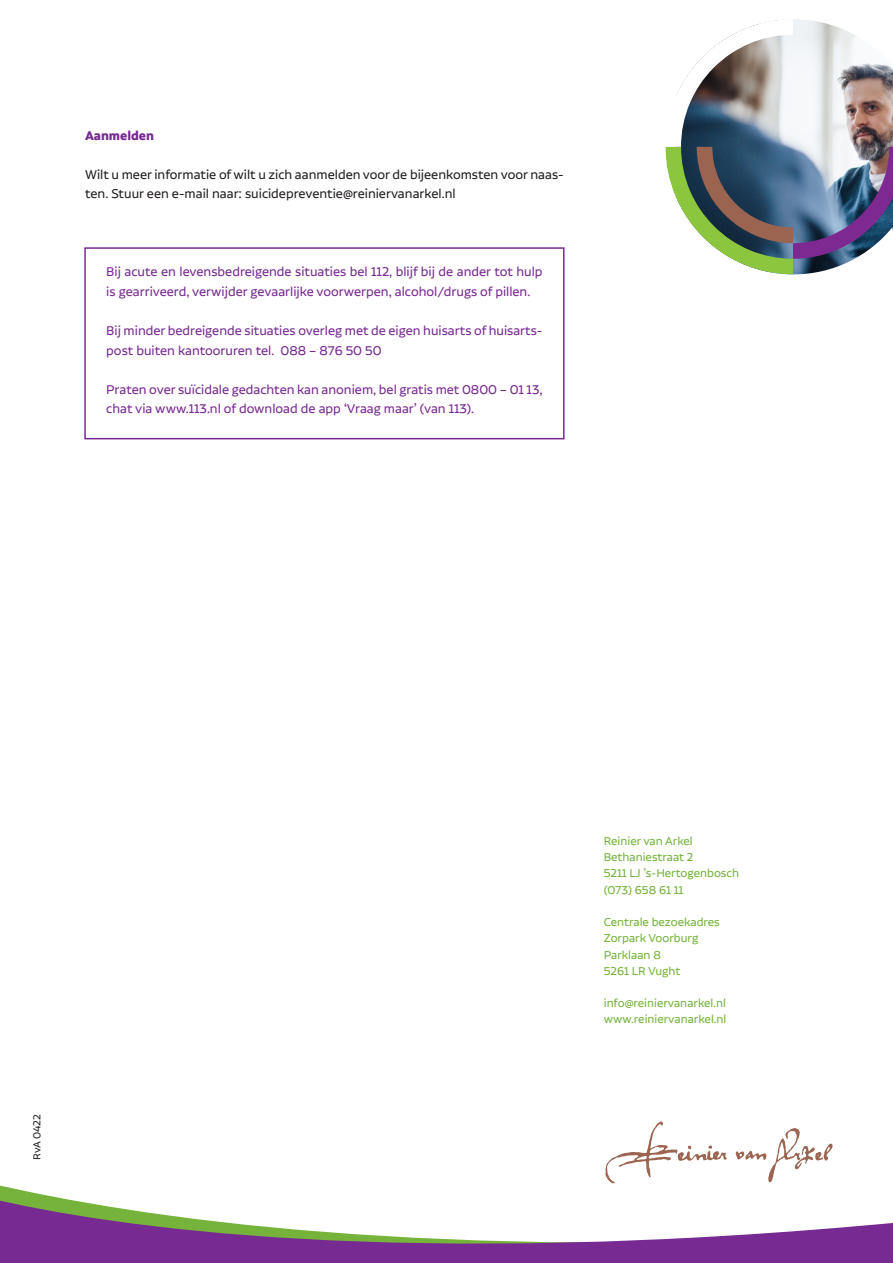
<style>
.page{position:relative;width:893px;height:1263px;background:#fff}
.page>*{position:absolute;margin:0;border:0;box-sizing:border-box;transform-origin:0 0}
.t1{font:15px/19.5px "Alvar Pro";color:#772a91}
.t2{font:15px/19.5px "Alvar Pro";color:#231f20}
.t3{font:700 15px "Alvar Pro";color:#772a91}
.t4{font:13.5px "Alvar Pro";color:#75b33b}
.t5{font:12px "Alvar Pro";color:#231f20}
</style>
<div class="page">
<svg style="left:605px;top:1121px;width:228px;height:61px"></svg>
<svg style="left:0;top:1182px;width:771px;height:16px"></svg>
<svg style="left:0;top:1198px;width:893px;height:65px"></svg>
<img style="left:665px;top:19px;width:228px;height:255px">
<div style="left:84px;top:247px;width:481px;height:192px;border:2px solid #772a91"></div>
<p class="t3" style="left:85px;top:127px;width:70px">Aanmelden</p>
<p class="t2" style="left:85px;top:165px;width:480px">Wilt u meer informatie of wilt u zich aanmelden voor de bijeenkomsten voor naas&shy;ten. Stuur een e-mail naar: suicidepreventie@reiniervanarkel.nl</p>
<p class="t1" style="left:106px;top:262px;width:438px">Bij acute en levensbedreigende situaties bel 112, blijf bij de ander tot hulp is gearriveerd, verwijder gevaarlijke voorwerpen, alcohol/drugs of pillen.</p>
<p class="t1" style="left:106px;top:321px;width:438px">Bij minder bedreigende situaties overleg met de eigen huisarts of huisarts&shy;post buiten kantooruren tel. 088 – 876 50 50</p>
<p class="t1" style="left:106px;top:379px;width:438px">Praten over suïcidale gedachten kan anoniem, bel gratis met 0800 – 01 13, chat via www.113.nl of download de app ‘Vraag maar’ (van 113).</p>
<p class="t5" style="left:30px;top:1160px;width:47px;rotate:-90deg">RvA 0422</p>
<p class="t4" style="left:604px;top:834px;width:91px">Reinier van Arkel</p>
<p class="t4" style="left:604px;top:850px;width:91px">Bethaniestraat 2</p>
<p class="t4" style="left:604px;top:866px;width:137px">5211 LJ ’s-Hertogenbosch</p>
<p class="t4" style="left:604px;top:882px;width:81px">(073) 658 61 11</p>
<p class="t4" style="left:604px;top:915px;width:118px">Centrale bezoekadres</p>
<p class="t4" style="left:604px;top:931px;width:96px">Zorpark Voorburg</p>
<p class="t4" style="left:604px;top:947px;width:59px">Parklaan 8</p>
<p class="t4" style="left:604px;top:963px;width:78px">5261 LR Vught</p>
<p class="t4" style="left:604px;top:996px;width:124px">info@reiniervanarkel.nl</p>
<p class="t4" style="left:604px;top:1012px;width:124px">www.reiniervanarkel.nl</p>
</div>
